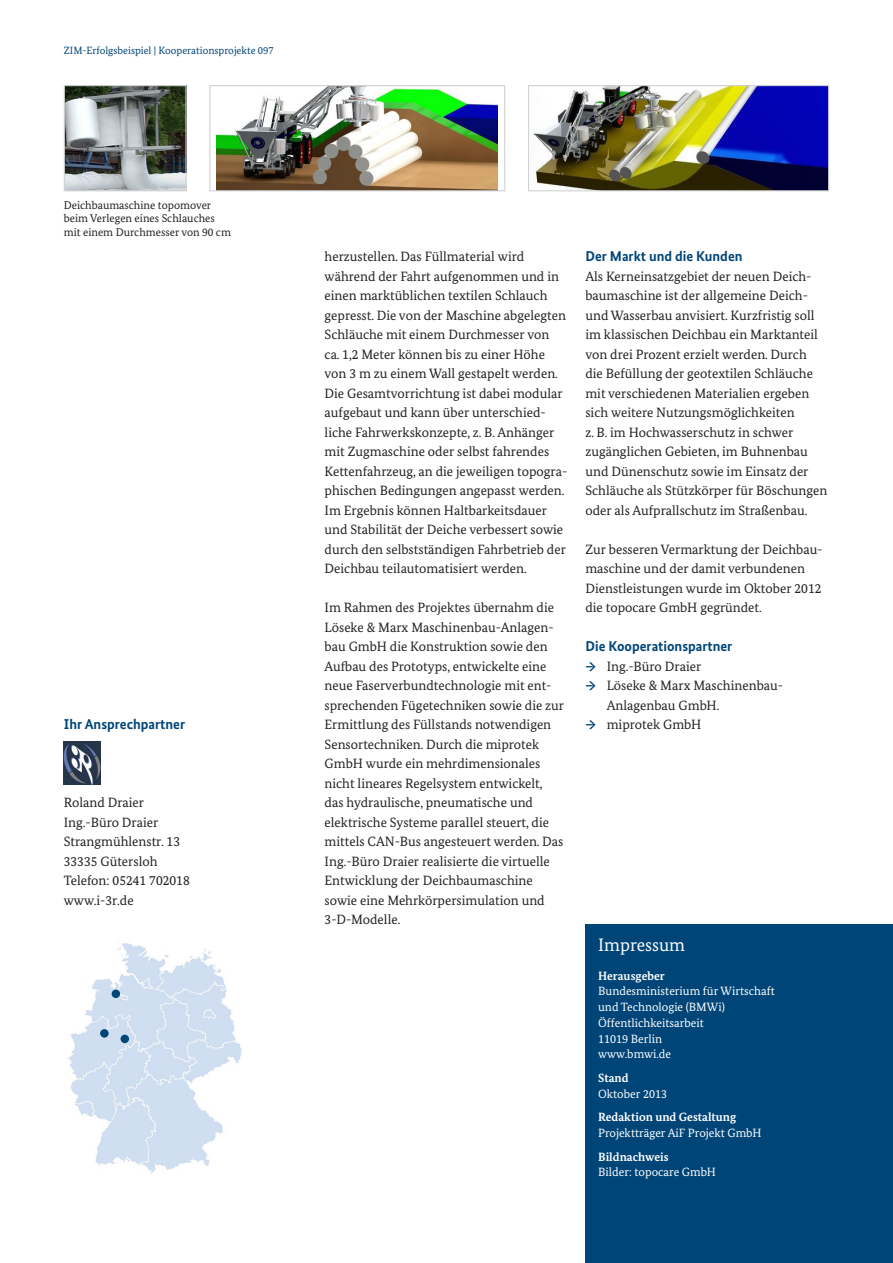
<style>
.page{position:relative;width:893px;height:1263px;background:#fff}
.page>*{position:absolute;margin:0;border:0;box-sizing:border-box;transform-origin:0 0}
.Impressum_Headline{font:18px "Bundes Serif";color:#fff}
.Headline_H4{font:700 14.25px "Bundes Sans";color:#004578}
.Copytext_P{font:13.5px/19.5px "Bundes Serif";color:#231f20}
.Impressum{font:12px/15.8px "Bundes Serif";color:#fff}
.Bildunterschrift{font:11.25px/13.5px "Bundes Serif";color:#231f20}
.Kolumnentitel{font:10.5px "Bundes Serif";color:#004578}
.s1{font-weight:700;color:#004578}
.s2{font-weight:700}
</style>
<div class="page">
<div style="left:585px;top:924px;width:308px;height:339px;background:#004578"></div>
<img style="left:64px;top:742px;width:37px;height:42px">
<img style="left:67px;top:942px;width:175px;height:232px">
<div style="left:121px;top:1035px;width:8px;height:8px;background:#004578;border-radius:50%"></div>
<div style="left:112px;top:989px;width:8px;height:9px;background:#004578;border-radius:50%"></div>
<div style="left:100px;top:1029px;width:9px;height:8px;background:#004578;border-radius:50%"></div>
<img style="left:533px;top:87px;width:294px;height:102px">
<div style="left:528px;top:85px;width:301px;height:106px;border:1px solid #d1d2d4"></div>
<img style="left:216px;top:87px;width:282px;height:102px">
<div style="left:209px;top:85px;width:296px;height:106px;border:1px solid #d1d2d4"></div>
<img style="left:66px;top:87px;width:119px;height:102px">
<div style="left:64px;top:85px;width:123px;height:106px;border:1px solid #d1d2d4"></div>
<p class="Kolumnentitel" style="left:64px;top:44px;width:211px">ZIM-Erfolgsbeispiel | Kooperationsprojekte 097</p>
<p class="Bildunterschrift" style="left:64px;top:198px;width:169px">Deichbaumaschine topomover beim Verlegen eines Schlauches mit einem Durchmesser von 90 cm</p>
<p class="Headline_H4" style="left:64px;top:716px;width:123px">Ihr Ansprechpartner</p>
<p class="Copytext_P" style="left:64px;top:793px;width:128px">Roland Draier<br>Ing.-Büro Draier<br>Strangmühlenstr. 13<br>33335 Gütersloh<br>Telefon: 05241 702018 www.i-3r.de</p>
<p class="Copytext_P" style="left:325px;top:247px;width:244px">herzustellen. Das Füllmaterial wird während der Fahrt aufgenommen und in einen marktüblichen textilen Schlauch gepresst. Die von der Maschine abgelegten Schläuche mit einem Durchmesser von ca. 1,2 Meter können bis zu einer Höhe von 3 m zu einem Wall gestapelt werden.<br>Die Gesamtvorrichtung ist dabei modular aufgebaut und kann über unterschied&shy;liche Fahrwerkskonzepte, z. B. Anhänger mit Zugmaschine oder selbst fahrendes Kettenfahrzeug, an die jeweiligen topogra&shy;phischen Bedingungen angepasst werden.<br>Im Ergebnis können Haltbarkeitsdauer und Stabilität der Deiche verbessert sowie durch den selbstständigen Fahrbetrieb der Deichbau teilautomatisiert werden.</p>
<p class="Copytext_P" style="left:325px;top:598px;width:241px">Im Rahmen des Projektes übernahm die Löseke &amp; Marx Maschinenbau-Anlagen&shy;bau GmbH die Konstruktion sowie den Aufbau des Prototyps, entwickelte eine neue Faserverbundtechnologie mit ent&shy;sprechenden Fügetechniken sowie die zur Ermittlung des Füllstands notwendigen Sensortechniken. Durch die miprotek GmbH wurde ein mehrdimensionales nicht lineares Regelsystem entwickelt, das hydraulische, pneumatische und elektrische Systeme parallel steuert, die mittels CAN-Bus angesteuert werden. Das Ing.-Büro Draier realisierte die virtuelle Entwicklung der Deichbaumaschine sowie eine Mehrkörpersimulation und 3-D-Modelle.</p>
<p class="Headline_H4" style="left:585px;top:248px;width:159px">Der Markt und die Kunden</p>
<p class="Copytext_P" style="left:585px;top:266px;width:243px">Als Kerneinsatzgebiet der neuen Deich&shy;baumaschine ist der allgemeine Deich&shy;und Wasserbau anvisiert. Kurzfristig soll im klassischen Deichbau ein Marktanteil von drei Prozent erzielt werden. Durch die Befüllung der geotextilen Schläuche mit verschiedenen Materialien ergeben sich weitere Nutzungsmöglichkeiten<br>z. B. im Hochwasserschutz in schwer zugänglichen Gebieten, im Buhnenbau und Dünenschutz sowie im Einsatz der Schläuche als Stützkörper für Böschungen oder als Aufprallschutz im Straßenbau.</p>
<p class="Copytext_P" style="left:585px;top:539px;width:239px">Zur besseren Vermarktung der Deichbau&shy;maschine und der damit verbundenen Dienstleistungen wurde im Oktober 2012 die topocare GmbH gegründet.</p>
<p class="Headline_H4" style="left:585px;top:638px;width:148px">Die Kooperationspartner</p>
<p class="Copytext_P" style="left:585px;top:656px;width:117px"><span class="s1">→</span> Ing.-Büro Draier</p>
<p class="Copytext_P" style="left:607px;top:676px;width:178px;text-indent:-21px"><span class="s1">→</span> Löseke &amp; Marx Maschinenbau-<br>Anlagenbau GmbH.</p>
<p class="Copytext_P" style="left:585px;top:715px;width:118px"><span class="s1">→</span> miprotek GmbH</p>
<p class="Impressum_Headline" style="left:598px;top:934px;width:88px">Impressum</p>
<p class="Impressum" style="left:598px;top:967px;width:178px"><span class="s2">Herausgeber<br></span>Bundesministerium für Wirtschaft und Technologie (BMWi)<br>Öffentlichkeitsarbeit<br>11019 Berlin<br>www.bmwi.de</p>
<p class="Impressum" style="left:598px;top:1070px;width:70px"><span class="s2">Stand<br></span>Oktober 2013</p>
<p class="Impressum" style="left:598px;top:1109px;width:165px"><span class="s2">Redaktion und Gestaltung<br></span>Projektträger AiF Projekt GmbH</p>
<p class="Impressum" style="left:598px;top:1148px;width:119px"><span class="s2">Bildnachweis<br></span>Bilder: topocare GmbH</p>
</div>
